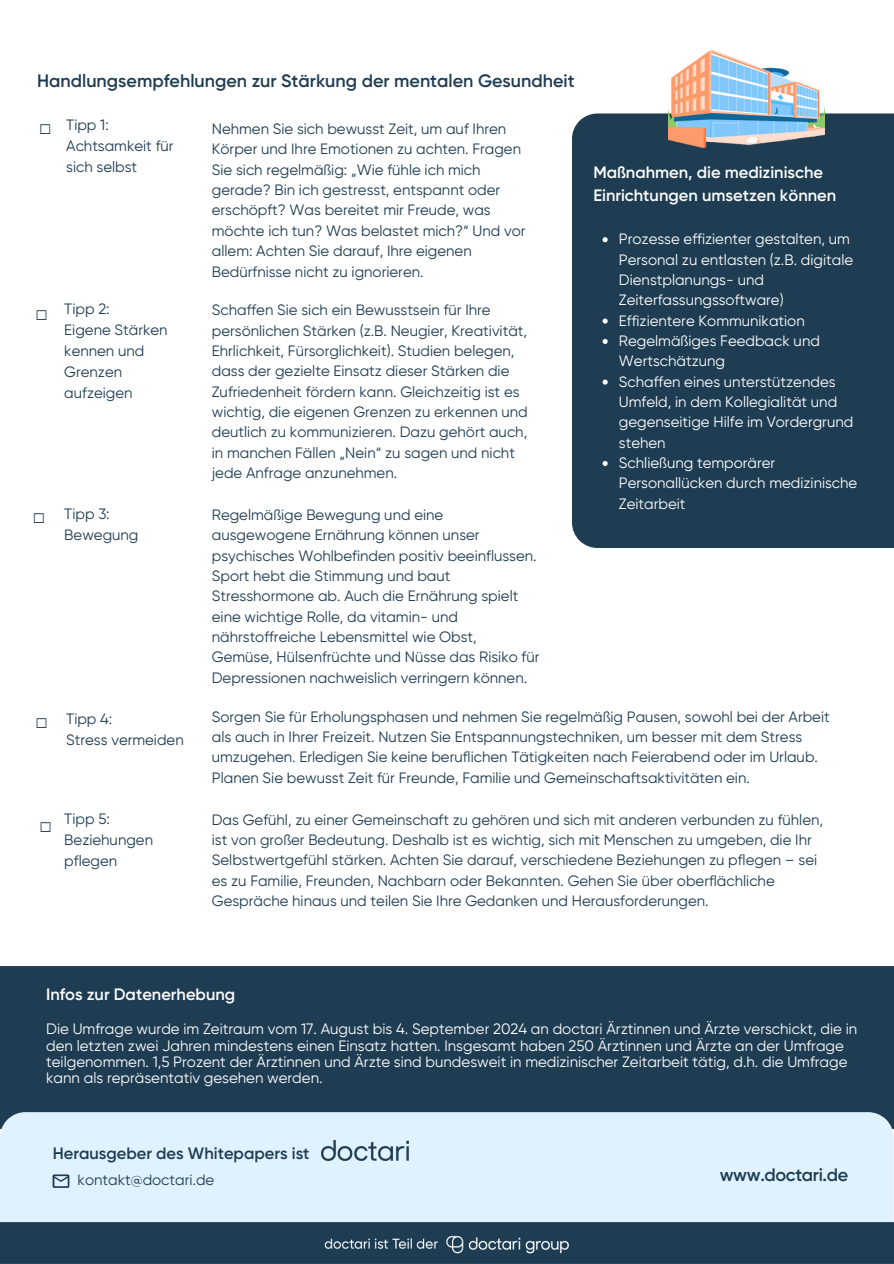
<style>
.page{position:relative;width:894px;height:1264px;background:#fff}
.page>*{position:absolute;margin:0;border:0;box-sizing:border-box;transform-origin:0 0}
.t1{font:19.5px "Free Mono";color:#1e3c52}
.t2{font:600 18px "Gilroy";color:#1e3c52}
.t3{font:600 18px "Gilroy";letter-spacing:-.02em;color:#1e3c52}
.t4{font:600 16.5px/22.5px "Gilroy";color:#fff}
.t5{font:600 16.5px "Gilroy";color:#1e3c52}
.t6{font:15px/20.4px "Gilroy";color:#1e3c52}
.t7{font:15px/20.4px "Gilroy";color:#fff}
</style>
<div class="page">
<div style="left:0;top:966px;width:893px;height:146px;background:#1e3c52"></div>
<div style="left:0;top:1112px;width:893px;height:110px;background:#e0f1ff"></div>
<svg style="left:53px;top:1174px;width:16px;height:13px"></svg>
<img style="left:321px;top:1139px;width:88px;height:21px">
<div style="left:0;top:1222px;width:893px;height:41px;background:#1e3c52"></div>
<div style="left:572px;top:113px;width:321px;height:435px;background:#1e3c52"></div>
<img style="left:668px;top:50px;width:156px;height:97px">
<svg style="left:602px;top:237px;width:5px;height:5px"></svg>
<svg style="left:602px;top:318px;width:5px;height:5px"></svg>
<svg style="left:602px;top:339px;width:5px;height:5px"></svg>
<svg style="left:602px;top:379px;width:5px;height:5px"></svg>
<svg style="left:602px;top:461px;width:5px;height:5px"></svg>
<h1 class="t2" style="left:37px;top:70px;width:539px">Handlungsempfehlungen zur Stärkung der mentalen Gesundheit</h1>
<p class="t1" style="left:40px;top:118px;width:13px">☐</p>
<p class="t6" style="left:66px;top:115px;width:44px">Tipp 1:</p>
<p class="t6" style="left:66px;top:136px;width:109px;line-height:21px">Achtsamkeit für sich selbst</p>
<p class="t1" style="left:36px;top:305px;width:13px">☐</p>
<p class="t6" style="left:64px;top:299px;width:47px">Tipp 2:</p>
<p class="t6" style="left:64px;top:320px;width:105px;line-height:21px">Eigene Stärken kennen und<br>Grenzen aufzeigen</p>
<p class="t1" style="left:33px;top:507px;width:13px">☐</p>
<p class="t6" style="left:64px;top:504px;width:47px">Tipp 3:</p>
<p class="t6" style="left:64px;top:525px;width:76px">Bewegung</p>
<p class="t1" style="left:36px;top:712px;width:13px">☐</p>
<p class="t6" style="left:66px;top:708px;width:48px">Tipp 4:</p>
<p class="t6" style="left:66px;top:729px;width:119px">Stress vermeiden</p>
<p class="t1" style="left:40px;top:816px;width:13px">☐</p>
<p class="t6" style="left:64px;top:808px;width:47px">Tipp 5:</p>
<p class="t6" style="left:64px;top:829px;width:90px;line-height:21px">Beziehungen pflegen</p>
<p class="t6" style="left:212px;top:119px;width:315px">Nehmen Sie sich bewusst Zeit, um auf Ihren Körper und Ihre Emotionen zu achten. Fragen Sie sich regelmäßig: „Wie fühle ich mich gerade? Bin ich gestresst, entspannt oder erschöpft? Was bereitet mir Freude, was möchte ich tun? Was belastet mich?“ Und vor allem: Achten Sie darauf, Ihre eigenen Bedürfnisse nicht zu ignorieren.</p>
<p class="t4" style="left:593px;top:161px;width:244px">Maßnahmen, die medizinische<br>Einrichtungen umsetzen können</p>
<p class="t7" style="left:618px;top:229px;width:236px">Prozesse effizienter gestalten, um<br>Personal zu entlasten (z.B. digitale<br>Dienstplanungs- und<br>Zeiterfassungssoftware)</p>
<h1 class="t7" style="left:618px;top:310px;width:187px">Effizientere Kommunikation</h1>
<p class="t7" style="left:618px;top:331px;width:202px">Regelmäßiges Feedback und<br>Wertschätzung</p>
<h1 class="t7" style="left:618px;top:371px;width:236px">Schaffen eines unterstützendes<br>Umfeld, in dem Kollegialität und gegenseitige Hilfe im Vordergrund stehen</h1>
<p class="t7" style="left:618px;top:453px;width:240px">Schließung temporärer<br>Personallücken durch medizinische<br>Zeitarbeit</p>
<p class="t6" style="left:212px;top:300px;width:317px">Schaffen Sie sich ein Bewusstsein für Ihre persönlichen Stärken (z.B. Neugier, Kreativität, Ehrlichkeit, Fürsorglichkeit). Studien belegen, dass der gezielte Einsatz dieser Stärken die Zufriedenheit fördern kann. Gleichzeitig ist es wichtig, die eigenen Grenzen zu erkennen und deutlich zu kommunizieren. Dazu gehört auch, in manchen Fällen „Nein“ zu sagen und nicht jede Anfrage anzunehmen.</p>
<p class="t6" style="left:212px;top:505px;width:329px">Regelmäßige Bewegung und eine ausgewogene Ernährung können unser psychisches Wohlbefinden positiv beeinflussen.<br>Sport hebt die Stimmung und baut Stresshormone ab. Auch die Ernährung spielt eine wichtige Rolle, da vitamin- und nährstoffreiche Lebensmittel wie Obst, Gemüse, Hülsenfrüchte und Nüsse das Risiko für Depressionen nachweislich verringern können.</p>
<p class="t6" style="left:212px;top:706px;width:619px">Sorgen Sie für Erholungsphasen und nehmen Sie regelmäßig Pausen, sowohl bei der Arbeit als auch in Ihrer Freizeit. Nutzen Sie Entspannungstechniken, um besser mit dem Stress umzugehen. Erledigen Sie keine beruflichen Tätigkeiten nach Feierabend oder im Urlaub.<br>Planen Sie bewusst Zeit für Freunde, Familie und Gemeinschaftsaktivitäten ein.</p>
<p class="t6" style="left:212px;top:809px;width:612px">Das Gefühl, zu einer Gemeinschaft zu gehören und sich mit anderen verbunden zu fühlen, ist von großer Bedeutung. Deshalb ist es wichtig, sich mit Menschen zu umgeben, die Ihr Selbstwertgefühl stärken. Achten Sie darauf, verschiedene Beziehungen zu pflegen – sei es zu Familie, Freunden, Nachbarn oder Bekannten. Gehen Sie über oberflächliche Gespräche hinaus und teilen Sie Ihre Gedanken und Herausforderungen.</p>
<p class="t4" style="left:46px;top:983px;width:190px">Infos zur Datenerhebung</p>
<p class="t7" style="left:46px;top:1020px;width:812px;line-height:16.4px">Die Umfrage wurde im Zeitraum vom 17. August bis 4. September 2024 an doctari Ärztinnen und Ärzte verschickt, die in den letzten zwei Jahren mindestens einen Einsatz hatten. Insgesamt haben 250 Ärztinnen und Ärzte an der Umfrage teilgenommen. 1,5 Prozent der Ärztinnen und Ärzte sind bundesweit in medizinischer Zeitarbeit tätig, d.h. die Umfrage kann als repräsentativ gesehen werden.</p>
<p class="t5" style="left:53px;top:1143px;width:258px">Herausgeber des Whitepapers ist</p>
<h1 class="t6" style="left:78px;top:1169px;width:138px">kontakt@doctari.de</h1>
<p class="t3" style="left:719px;top:1163px;width:130px">www.doctari.de</p>
</div>
